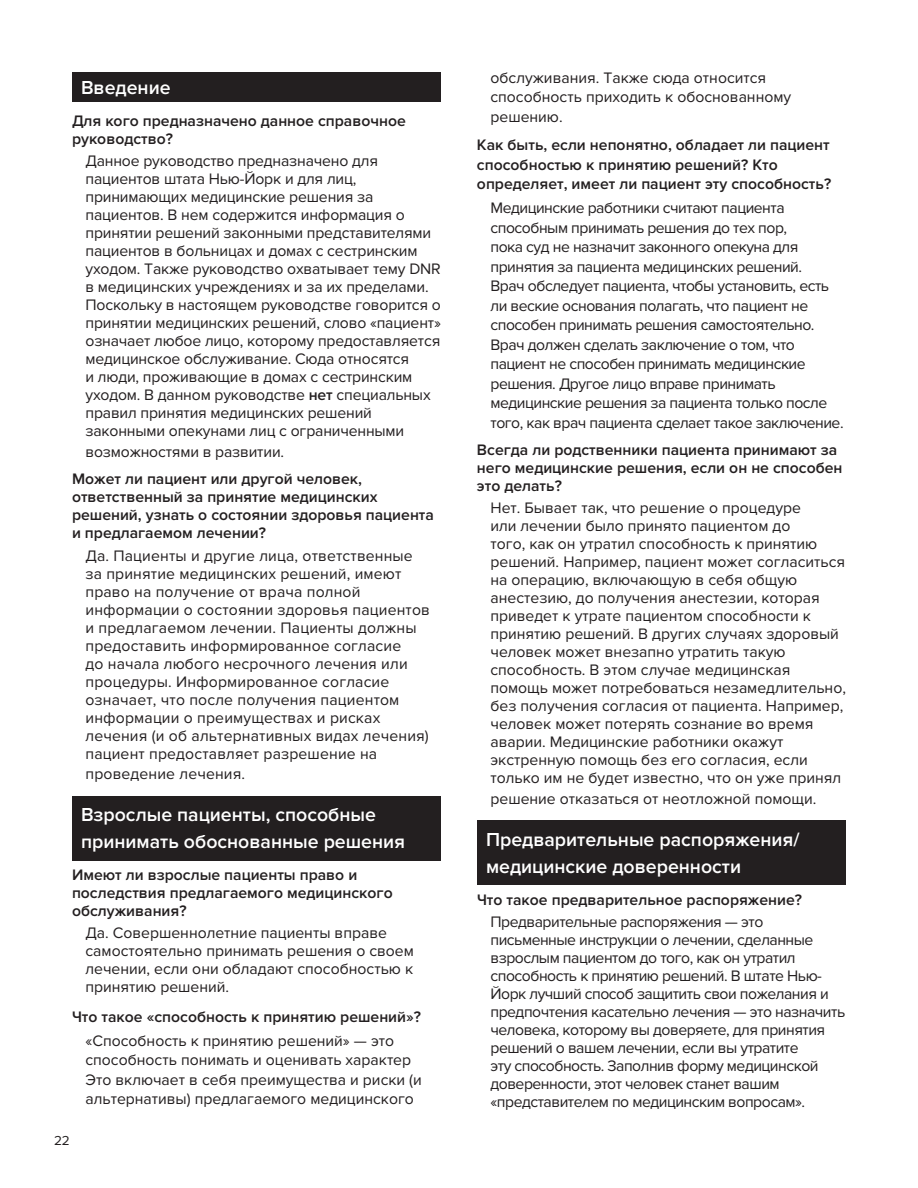
<style>
.page{position:relative;width:918px;height:1188px;background:#fff}
.page>*{position:absolute;margin:0;border:0;box-sizing:border-box;transform-origin:0 0}
._1503_subheads{font:600 19.5px/27px "Proxima Nova";color:#fff}
._1503_body_text{font:15.75px/18px "Proxima Nova";letter-spacing:-.01em;color:#231f20}
._1503_body_text-2{font:15.75px/19.5px "Proxima Nova";letter-spacing:-.03em;color:#231f20}
._1503_Subsubheads{font:600 15.75px/18px "Proxima Nova";color:#231f20}
._1503_body_text-3{font:15.75px/18px "Proxima Nova";letter-spacing:.01em;color:#231f20}
.t1{font:13.5px "Proxima Nova";color:#231f20}
.s1{font-weight:600}
</style>
<div class="page">
<div style="left:72px;top:796px;width:369px;height:65px;background:#231f20"></div>
<div style="left:477px;top:820px;width:369px;height:65px;background:#231f20"></div>
<div style="left:72px;top:72px;width:369px;height:30px;background:#231f20"></div>
<p class="_1503_subheads" style="left:81px;top:75px;width:91px">Введение</p>
<p class="_1503_Subsubheads" style="left:72px;top:112px;width:335px">Для кого предназначено данное справочное руководство?</p>
<p class="_1503_body_text" style="left:85px;top:152px;width:357px">Данное руководство предназначено для пациентов штата Нью-Йорк и для лиц, принимающих медицинские решения за пациентов. В нем содержится информация о принятии решений законными представителями пациентов в больницах и домах с сестринским уходом. Также руководство охватывает тему DNR в медицинских учреждениях и за их пределами.<br>Поскольку в настоящем руководстве говорится о принятии медицинских решений, слово «пациент» означает любое лицо, которому предоставляется медицинское обслуживание. Сюда относятся<br>и люди, проживающие в домах с сестринским уходом. В данном руководстве <span class="s1">нет</span> специальных правил принятия медицинских решений законными опекунами лиц с ограниченными</p>
<p class="_1503_body_text" style="left:85px;top:443px;width:200px">возможностями в развитии.</p>
<p class="_1503_Subsubheads" style="left:72px;top:470px;width:363px">Может ли пациент или другой человек, ответственный за принятие медицинских решений, узнать о состоянии здоровья пациента и предлагаемом лечении?</p>
<p class="_1503_body_text-3" style="left:85px;top:547px;width:346px">Да. Пациенты и другие лица, ответственные за принятие медицинских решений, имеют право на получение от врача полной информации о состоянии здоровья пациентов и предлагаемом лечении. Пациенты должны предоставить информированное согласие<br>до начала любого несрочного лечения или процедуры. Информированное согласие означает, что после получения пациентом информации о преимуществах и рисках лечения (и об альтернативных видах лечения) пациент предоставляет разрешение на</p>
<p class="_1503_body_text-3" style="left:85px;top:765px;width:161px">проведение лечения.</p>
<p class="_1503_subheads" style="left:81px;top:802px;width:326px">Взрослые пациенты, способные принимать обоснованные решения</p>
<p class="_1503_Subsubheads" style="left:72px;top:866px;width:322px">Имеют ли взрослые пациенты право и последствия предлагаемого медицинского обслуживания?</p>
<p class="_1503_body_text" style="left:85px;top:924px;width:330px">Да. Совершеннолетние пациенты вправе самостоятельно принимать решения о своем лечении, если они обладают способностью к принятию решений.</p>
<p class="_1503_Subsubheads" style="left:72px;top:1008px;width:351px">Что такое «способность к принятию решений»?</p>
<p class="_1503_body_text" style="left:85px;top:1031px;width:338px;line-height:19.5px">«Способность к принятию решений» — это способность понимать и оценивать характер Это включает в себя преимущества и риски (и альтернативы) предлагаемого медицинского</p>
<p class="t1" style="left:54px;top:1132px;width:17px">22</p>
<p class="_1503_body_text" style="left:490px;top:68px;width:302px;line-height:19.5px">обслуживания. Также сюда относится способность приходить к обоснованному решению.</p>
<p class="_1503_Subsubheads" style="left:477px;top:136px;width:356px;line-height:19.5px">Как быть, если непонятно, обладает ли пациент способностью к принятию решений? Кто определяет, имеет ли пациент эту способность?</p>
<p class="_1503_body_text-2" style="left:490px;top:199px;width:355px">Медицинские работники считают пациента способным принимать решения до тех пор,<br>пока суд не назначит законного опекуна для принятия за пациента медицинских решений.<br>Врач обследует пациента, чтобы установить, есть ли веские основания полагать, что пациент не способен принимать решения самостоятельно.<br>Врач должен сделать заключение о том, что пациент не способен принимать медицинские решения. Другое лицо вправе принимать медицинские решения за пациента только после того, как врач пациента сделает такое заключение.</p>
<p class="_1503_Subsubheads" style="left:477px;top:441px;width:367px">Всегда ли родственники пациента принимают за него медицинские решения, если он не способен это делать?</p>
<p class="_1503_body_text" style="left:490px;top:499px;width:357px">Нет. Бывает так, что решение о процедуре<br>или лечении было принято пациентом до<br>того, как он утратил способность к принятию решений. Например, пациент может согласиться на операцию, включающую в себя общую анестезию, до получения анестезии, которая приведет к утрате пациентом способности к принятию решений. В других случаях здоровый человек может внезапно утратить такую способность. В этом случае медицинская помощь может потребоваться незамедлительно, без получения согласия от пациента. Например, человек может потерять сознание во время аварии. Медицинские работники окажут экстренную помощь без его согласия, если только им не будет известно, что он уже принял</p>
<p class="_1503_body_text" style="left:490px;top:790px;width:327px">решение отказаться от неотложной помощи.</p>
<p class="_1503_subheads" style="left:486px;top:827px;width:315px">Предварительные распоряжения/ медицинские доверенности</p>
<p class="_1503_Subsubheads" style="left:477px;top:891px;width:327px">Что такое предварительное распоряжение?</p>
<p class="_1503_body_text-2" style="left:490px;top:913px;width:356px;line-height:18px">Предварительные распоряжения — это письменные инструкции о лечении, сделанные взрослым пациентом до того, как он утратил способность к принятию решений. В штате Нью-Йорк лучший способ защитить свои пожелания и предпочтения касательно лечения — это назначить человека, которому вы доверяете, для принятия решений о вашем лечении, если вы утратите<br>эту способность. Заполнив форму медицинской доверенности, этот человек станет вашим «представителем по медицинским вопросам».</p>
</div>
